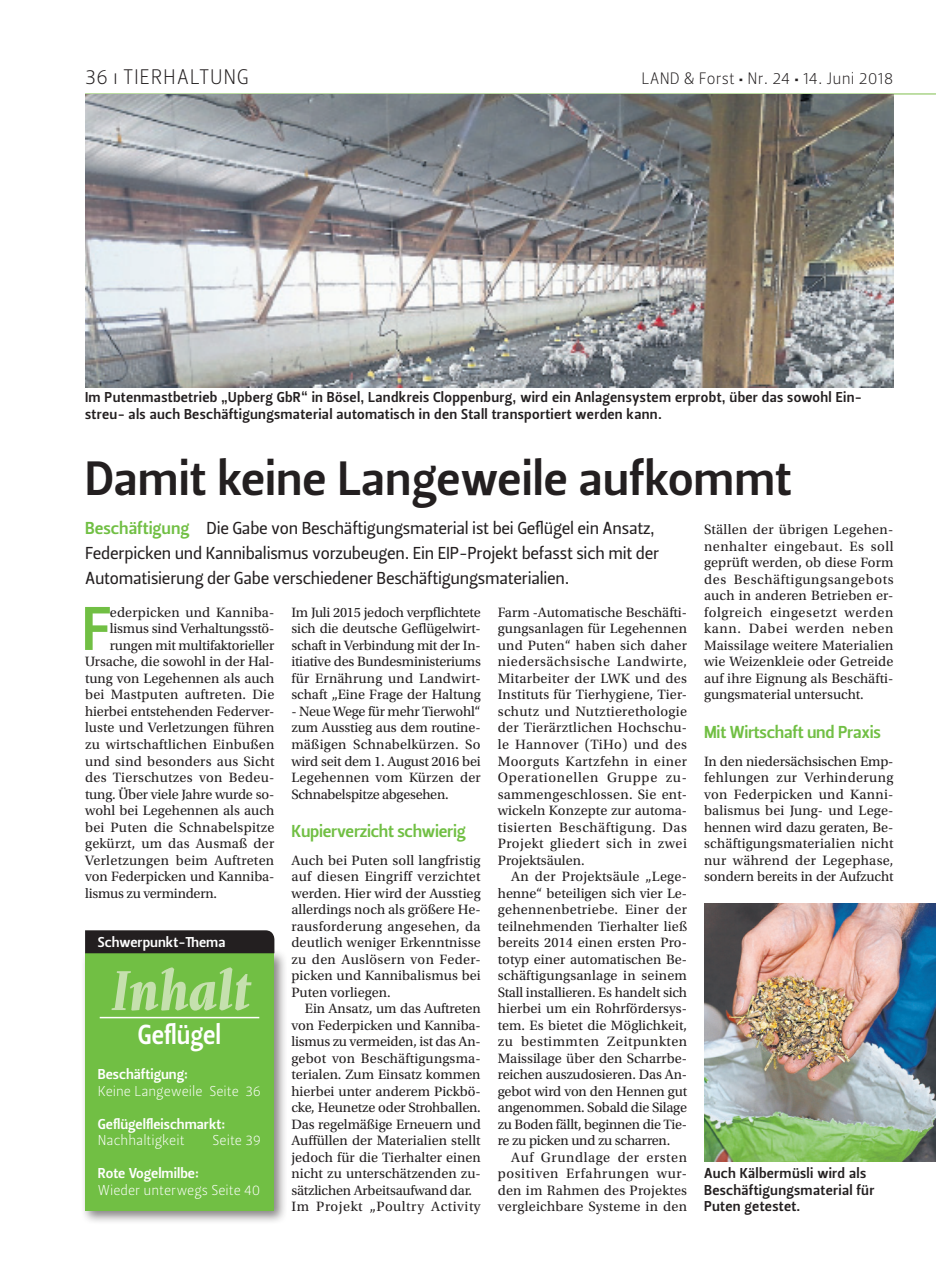
<style>
.page{position:relative;width:936px;height:1276px;background:#fff}
.page>*{position:absolute;margin:0;border:0;box-sizing:border-box;transform-origin:0 0}
.Initial_2{font:61.35px "Leitura Sans Grot 3";color:#71bf44}
.t1{font:55.5px "Leitura Italic 4";letter-spacing:-.01em;color:#c5e0ae}
.Ueberschrift_1{font:48px "Leitura Sans Grot 3";color:#231f20}
.t2{font:27.45px "Leitura Sans Grot 3";color:#fff;scale:.9 1}
.t3{font:21px "Leitura Sans Grot 1";letter-spacing:.035em;color:#231f20}
.Vorspann_1{font:17.25px/24.8px "Leitura Sans Grot 2";letter-spacing:-.015em;color:#231f20}
.Zwischenueberschrift{font:17.25px "Leitura Sans Grot 3";letter-spacing:-.015em;color:#71bf44}
.t4{font:16.5px "Leitura Sans Grot 1";letter-spacing:.01em;color:#231f20}
.Text{font:14.25px/16.5px "Utopia Std";color:#231f20;text-align:justify}
.Text_ohne_Einzug{font:14.25px/16.5px "Utopia Std";letter-spacing:.005em;color:#231f20;text-align:justify}
.Initial_2-2{font:14.25px "Utopia Std";color:#231f20}
.Bildunterschrift_1{font:14.25px/16.5px "Leitura Sans Grot 3";letter-spacing:.02em;color:#231f20}
._10_6_Zusatzinfo_Tex{font:14.25px/16.5px "Leitura Sans Grot 1";color:#fff}
.Initial_2-3{font:14.25px "Utopia Std";letter-spacing:.02em;color:#231f20}
._10_6_Zusatzinfo_Tex-2{font:14.25px/16.5px "Leitura Sans Grot 3";color:#fff}
.Text_ohne_Einzug-2{font:14.25px "Utopia Std";letter-spacing:.035em;color:#231f20}
.s1{font-family:"Leitura Sans Grot 3";color:#71bf44}
.s2{font-family:"Leitura Sans Grot 3"}
.s3{font-family:"Leitura Sans Grot 1"}
</style>
<div class="page">
<hr style="left:85px;top:93px;width:850px;height:2px;background:#aad489">
<div style="left:80px;top:948px;width:207px;height:276px;background:#231f20;opacity:.55"></div>
<div style="left:85px;top:953px;width:189px;height:258px;background:#71bf44"></div>
<hr style="left:100px;top:1017px;width:159px;height:1px;background:#fff">
<div style="left:85px;top:930px;width:189px;height:23px;background:#231f20"></div>
<img style="left:85px;top:95px;width:808px;height:292px">
<img style="left:704px;top:904px;width:231px;height:257px">
<p class="t3" style="left:85px;top:62px;width:165px">36 ı TIERHALTUNG</p>
<p class="t4" style="left:641px;top:67px;width:253px">LAND &amp; Forst • Nr. 24 • 14. Juni 2018</p>
<p class="Bildunterschrift_1" style="left:85px;top:389px;width:778px">Im Putenmastbetrieb „Upberg GbR“ in Bösel, Landkreis Cloppenburg, wird ein Anlagensystem erprobt, über das sowohl Ein&shy;streu- als auch Beschäftigungsmaterial automatisch in den Stall transportiert werden kann.</p>
<p class="Ueberschrift_1" style="left:85px;top:445px;width:708px">Damit keine Langeweile aufkommt</p>
<p class="Vorspann_1" style="left:85px;top:516px;width:575px"><span class="s1">Beschäftigung</span> Die Gabe von Beschäftigungsmaterial ist bei Geflügel ein Ansatz,<br>Federpicken und Kannibalismus vorzubeugen. Ein EIP-Projekt befasst sich mit der<br>Automatisierung der Gabe verschiedener Beschäftigungsmaterialien.</p>
<p class="Initial_2" style="left:82px;top:587px;width:30px">F</p>
<p class="Initial_2-2" style="left:110px;top:604px;width:166px">ederpicken und Kanniba-</p>
<p class="Initial_2-2" style="left:110px;top:621px;width:166px">lismus sind Verhaltungsstö-</p>
<p class="Initial_2-2" style="left:110px;top:637px;width:166px">rungen mit multifaktorieller</p>
<p class="Initial_2-2" style="left:85px;top:654px;width:191px">Ursache, die sowohl in der Hal-</p>
<p class="Initial_2-2" style="left:85px;top:670px;width:191px">tung von Legehennen als auch</p>
<p class="Initial_2-3" style="left:85px;top:687px;width:191px">bei Mastputen auftreten. Die</p>
<p class="Initial_2-2" style="left:85px;top:703px;width:191px">hierbei entstehenden Federver-</p>
<p class="Initial_2-2" style="left:85px;top:720px;width:191px">luste und Verletzungen führen</p>
<p class="Initial_2-2" style="left:85px;top:736px;width:191px">zu wirtschaftlichen Einbußen</p>
<p class="Initial_2-2" style="left:85px;top:753px;width:191px">und sind besonders aus Sicht</p>
<p class="Initial_2-3" style="left:85px;top:769px;width:191px">des Tierschutzes von Bedeu-</p>
<p class="Initial_2-2" style="left:85px;top:786px;width:191px">tung. Über viele Jahre wurde so-</p>
<p class="Initial_2-2" style="left:85px;top:802px;width:191px">wohl bei Legehennen als auch</p>
<p class="Initial_2-2" style="left:85px;top:819px;width:191px">bei Puten die Schnabelspitze</p>
<p class="Initial_2-2" style="left:85px;top:835px;width:191px">gekürzt, um das Ausmaß der</p>
<p class="Initial_2-3" style="left:85px;top:852px;width:191px">Verletzungen beim Auftreten</p>
<p class="Initial_2-2" style="left:85px;top:868px;width:191px">von Federpicken und Kanniba-</p>
<p class="Initial_2-2" style="left:85px;top:885px;width:133px">lismus zu vermindern.</p>
<p class="_10_6_Zusatzinfo_Tex-2" style="left:98px;top:934px;width:129px">Schwerpunkt-Thema</p>
<p class="t1" style="left:110px;top:953px;width:141px">Inhalt</p>
<p class="t2" style="left:138px;top:1016px;width:94px">Geflügel</p>
<p class="_10_6_Zusatzinfo_Tex" style="left:98px;top:1066px;width:165px"><span class="s2">Beschäftigung:<br></span>Keine Langeweile Seite 36</p>
<p class="_10_6_Zusatzinfo_Tex-2" style="left:98px;top:1115px;width:129px">Geflügelfleischmarkt:<br><span class="s3">Nachhaltigkeit</span></p>
<p class="_10_6_Zusatzinfo_Tex" style="left:213px;top:1132px;width:50px">Seite 39</p>
<p class="_10_6_Zusatzinfo_Tex" style="left:98px;top:1165px;width:164px"><span class="s2">Rote Vogelmilbe:<br></span>Wieder unterwegs Seite 40</p>
<p class="Text_ohne_Einzug" style="left:291px;top:604px;width:191px">Im Juli 2015 jedoch verpflichtete sich die deutsche Geflügelwirt&shy;schaft in Verbindung mit der In&shy;itiative des Bundesministeriums für Ernährung und Landwirt&shy;schaft „Eine Frage der Haltung</p>
<p class="Text_ohne_Einzug" style="left:291px;top:703px;width:191px">- Neue Wege für mehr Tierwohl“ zum Ausstieg aus dem routine&shy;mäßigen Schnabelkürzen. So wird seit dem 1. August 2016 bei Legehennen vom Kürzen der Schnabelspitze abgesehen.</p>
<p class="Zwischenueberschrift" style="left:291px;top:820px;width:176px">Kupierverzicht schwierig</p>
<p class="Text_ohne_Einzug" style="left:291px;top:852px;width:191px">Auch bei Puten soll langfristig auf diesen Eingriff verzichtet werden. Hier wird der Ausstieg allerdings noch als größere He&shy;rausforderung angesehen, da deutlich weniger Erkenntnisse zu den Auslösern von Feder&shy;picken und Kannibalismus bei Puten vorliegen.</p>
<p class="Text" style="left:291px;top:1000px;width:191px;text-indent:14px">Ein Ansatz, um das Auftreten von Federpicken und Kanniba&shy;lismus zu vermeiden, ist das An&shy;gebot von Beschäftigungsma&shy;terialen. Zum Einsatz kommen hierbei unter anderem Pickbö&shy;cke, Heunetze oder Strohballen.<br>Das regelmäßige Erneuern und Auffüllen der Materialien stellt jedoch für die Tierhalter einen nicht zu unterschätzenden zu&shy;sätzlichen Arbeitsaufwand dar.</p>
<p class="Text_ohne_Einzug-2" style="left:291px;top:1199px;width:191px">Im Projekt „Poultry Activity</p>
<p class="Text_ohne_Einzug" style="left:497px;top:604px;width:191px">Farm -Automatische Beschäfti&shy;gungsanlagen für Legehennen und Puten“ haben sich daher niedersächsische Landwirte, Mitarbeiter der LWK und des Instituts für Tierhygiene, Tier&shy;schutz und Nutztierethologie der Tierärztlichen Hochschu&shy;le Hannover (TiHo) und des Moorguts Kartzfehn in einer Operationellen Gruppe zu&shy;sammengeschlossen. Sie ent&shy;wickeln Konzepte zur automa&shy;tisierten Beschäftigung. Das Projekt gliedert sich in zwei Projektsäulen.</p>
<p class="Text" style="left:497px;top:868px;width:191px;text-indent:14px">An der Projektsäule „Lege&shy;henne“ beteiligen sich vier Le&shy;gehennenbetriebe. Einer der teilnehmenden Tierhalter ließ bereits 2014 einen ersten Pro&shy;totyp einer automatischen Be&shy;schäftigungsanlage in seinem Stall installieren. Es handelt sich hierbei um ein Rohrfördersys&shy;tem. Es bietet die Möglichkeit, zu bestimmten Zeitpunkten Maissilage über den Scharrbe&shy;reichen auszudosieren. Das An&shy;gebot wird von den Hennen gut angenommen. Sobald die Silage zu Boden fällt, beginnen die Tie&shy;re zu picken und zu scharren.</p>
<p class="Text" style="left:497px;top:1149px;width:191px;text-indent:14px">Auf Grundlage der ersten positiven Erfahrungen wur&shy;den im Rahmen des Projektes vergleichbare Systeme in den</p>
<p class="Text" style="left:704px;top:522px;width:191px">Ställen der übrigen Legehen&shy;nenhalter eingebaut. Es soll geprüft werden, ob diese Form des Beschäftigungsangebots auch in anderen Betrieben er&shy;folgreich eingesetzt werden kann. Dabei werden neben Maissilage weitere Materialien wie Weizenkleie oder Getreide auf ihre Eignung als Beschäfti&shy;gungsmaterial untersucht.</p>
<p class="Zwischenueberschrift" style="left:704px;top:721px;width:178px">Mit Wirtschaft und Praxis</p>
<p class="Text_ohne_Einzug" style="left:704px;top:753px;width:191px">In den niedersächsischen Emp&shy;fehlungen zur Verhinderung von Federpicken und Kanni&shy;balismus bei Jung- und Lege&shy;hennen wird dazu geraten, Be&shy;schäftigungsmaterialien nicht nur während der Legephase, sondern bereits in der Aufzucht</p>
<p class="Bildunterschrift_1" style="left:704px;top:1165px;width:172px">Auch Kälbermüsli wird als<br>Beschäftigungsmaterial für<br>Puten getestet.</p>
</div>
